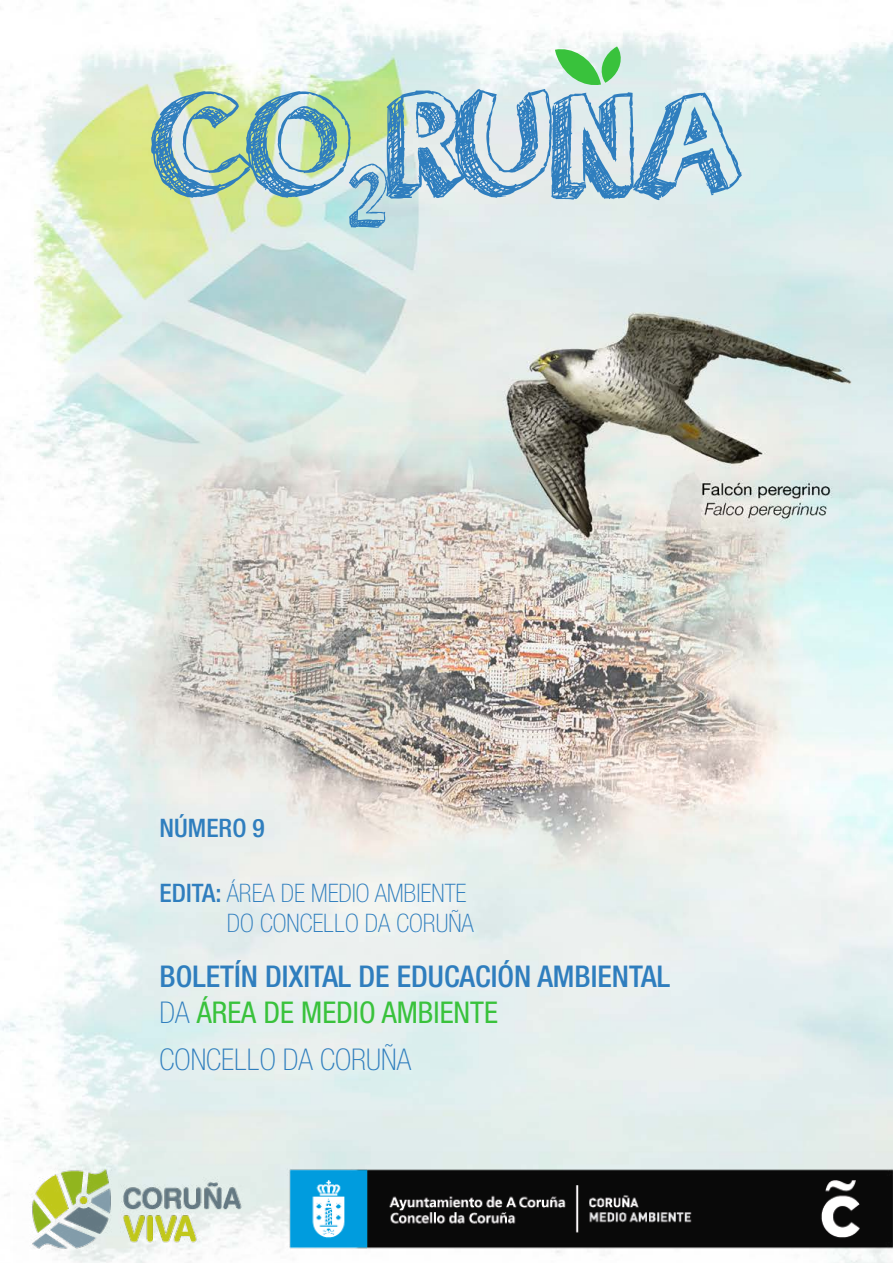
<style>
.page{position:relative;width:893px;height:1263px;background:#fff}
.page>*{position:absolute;margin:0;border:0;box-sizing:border-box;transform-origin:0 0}
.t1{font:150px "orangejuice";letter-spacing:-.01em;color:#2f7ebe}
.t2{font:500 condensed 30px "Helvetica Neue LT Std";color:#2f7ebe}
.t3{font:condensed 30px "Helvetica Neue LT Std";color:#39c23c}
.t4{font:100 condensed 30px "Helvetica Neue LT Std";color:#2f7ebe}
.t5{font:100 condensed 25.5px "Helvetica Neue LT Std";color:#2f7ebe}
.t6{font:500 condensed 25.5px "Helvetica Neue LT Std";color:#2f7ebe}
.s1{font-weight:500}
.s2{font-weight:100;color:#2f7ebe}
</style>
<div class="page">
<img style="left:0;top:0;width:893px;height:1263px">
<svg style="left:555px;top:46px;width:69px;height:42px;background:#93da9b"></svg>
<img style="left:14px;top:1151px;width:879px;height:111px">
<p class="t1" style="left:152px;top:40px;width:590px">CO<sub>2</sub>RUNA</p>
<p class="t6" style="left:160px;top:812px;width:107px">NÚMERO 9</p>
<p class="t5" style="left:160px;top:878px;width:308px"><span class="s1">EDITA:</span> ÁREA DE MEDIO AMBIENTE</p>
<p class="t5" style="left:227px;top:909px;width:248px">DO CONCELLO DA CORUÑA</p>
<p class="t2" style="left:160px;top:958px;width:512px">BOLETÍN DIXITAL DE EDUCACIÓN AMBIENTAL</p>
<p class="t3" style="left:160px;top:995px;width:340px"><span class="s2">DA</span> ÁREA DE MEDIO AMBIENTE</p>
<p class="t4" style="left:160px;top:1042px;width:253px">CONCELLO DA CORUÑA</p>
</div>
